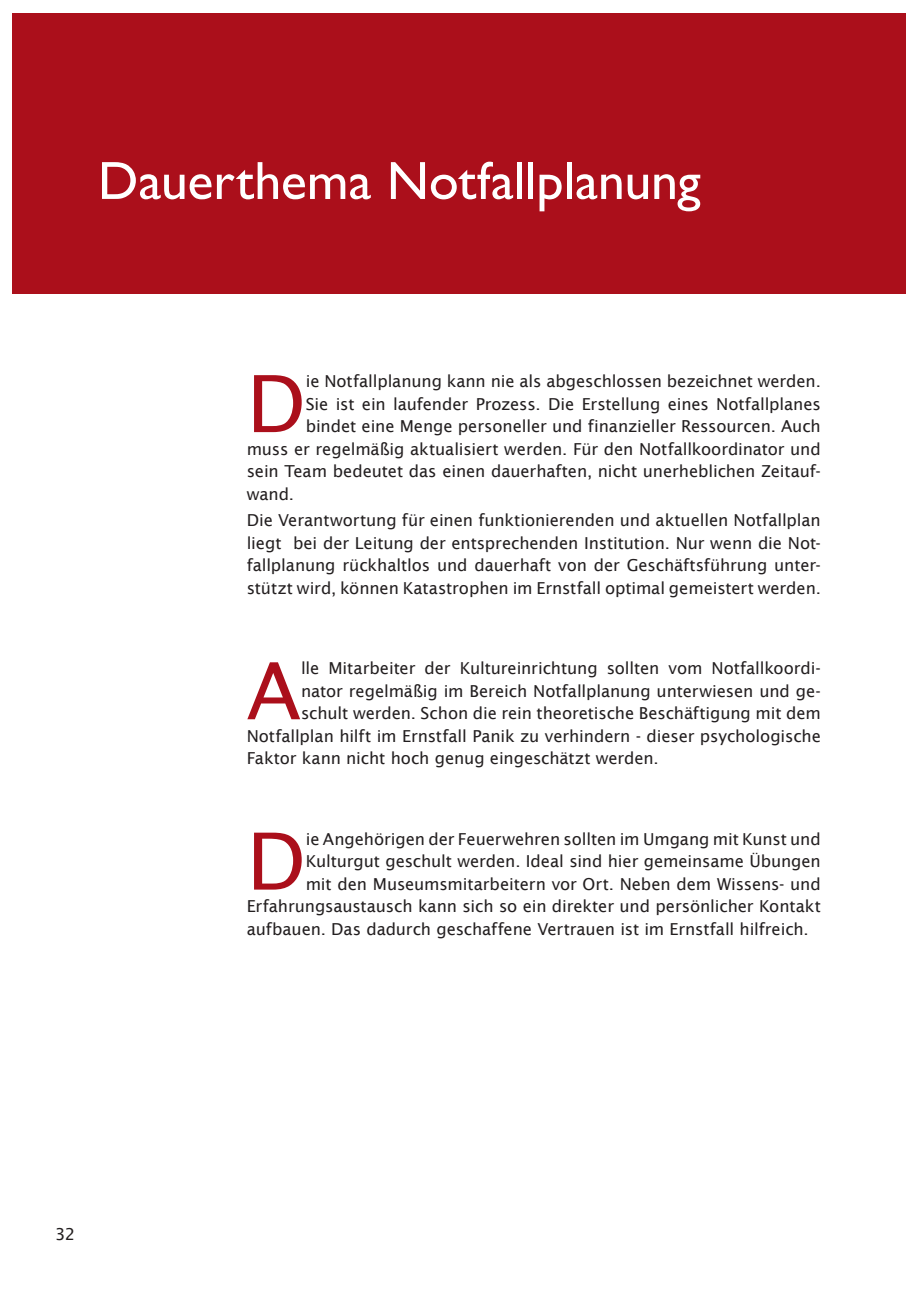
<style>
.page{position:relative;width:906px;height:1289px;background:#fff}
.page>*{position:absolute;margin:0;border:0;box-sizing:border-box;transform-origin:0 0}
.t1{font:78.75px "Lucida Sans";color:#ab0f1b}
.t2{font:54px "Gill Sans";letter-spacing:-.005em;color:#fff}
.t3{font:16.5px/22.5px "Lucida Sans";letter-spacing:-.005em;color:#231f20;text-align:justify}
</style>
<div class="page">
<div style="left:13px;top:13px;width:893px;height:280px;background:#ab0f1b"></div>
<h2 class="t2" style="left:98px;top:149px;width:604px">Dauerthema Notfallplanung</h2>
<h1 class="t1" style="left:247px;top:359px;width:60px">D</h1>
<p class="t3" style="left:306px;top:370px;width:516px">ie Notfallplanung kann nie als abgeschlossen bezeichnet werden.</p>
<p class="t3" style="left:306px;top:392px;width:516px">Sie ist ein laufender Prozess. Die Erstellung eines Notfallplanes</p>
<p class="t3" style="left:306px;top:415px;width:516px">bindet eine Menge personeller und finanzieller Ressourcen. Auch</p>
<p class="t3" style="left:247px;top:437px;width:576px">muss er regelmäßig aktualisiert werden. Für den Notfallkoordinator und</p>
<p class="t3" style="left:247px;top:460px;width:576px">sein Team bedeutet das einen dauerhaften, nicht unerheblichen Zeitauf-</p>
<p class="t3" style="left:247px;top:482px;width:49px">wand.</p>
<p class="t3" style="left:247px;top:509px;width:576px">Die Verantwortung für einen funktionierenden und aktuellen Notfallplan liegt bei der Leitung der entsprechenden Institution. Nur wenn die Not&shy;fallplanung rückhaltlos und dauerhaft von der Geschäftsführung unter&shy;stützt wird, können Katastrophen im Ernstfall optimal gemeistert werden.</p>
<h1 class="t1" style="left:247px;top:646px;width:56px">A</h1>
<p class="t3" style="left:301px;top:657px;width:521px">lle Mitarbeiter der Kultureinrichtung sollten vom Notfallkoordi-</p>
<p class="t3" style="left:301px;top:679px;width:521px">nator regelmäßig im Bereich Notfallplanung unterwiesen und ge-</p>
<p class="t3" style="left:301px;top:702px;width:521px">schult werden. Schon die rein theoretische Beschäftigung mit dem</p>
<p class="t3" style="left:247px;top:724px;width:576px">Notfallplan hilft im Ernstfall Panik zu verhindern - dieser psychologische</p>
<p class="t3" style="left:247px;top:747px;width:414px">Faktor kann nicht hoch genug eingeschätzt werden.</p>
<h1 class="t1" style="left:247px;top:816px;width:60px">D</h1>
<p class="t3" style="left:306px;top:827px;width:516px">ie Angehörigen der Feuerwehren sollten im Umgang mit Kunst und</p>
<p class="t3" style="left:306px;top:849px;width:516px">Kulturgut geschult werden. Ideal sind hier gemeinsame Übungen</p>
<p class="t3" style="left:306px;top:872px;width:517px">mit den Museumsmitarbeitern vor Ort. Neben dem Wissens- und</p>
<p class="t3" style="left:247px;top:895px;width:576px">Erfahrungsaustausch kann sich so ein direkter und persönlicher Kontakt</p>
<p class="t3" style="left:247px;top:917px;width:563px">aufbauen. Das dadurch geschaffene Vertrauen ist im Ernstfall hilfreich.</p>
<p class="t3" style="left:55px;top:1222px;width:22px">32</p>
</div>
